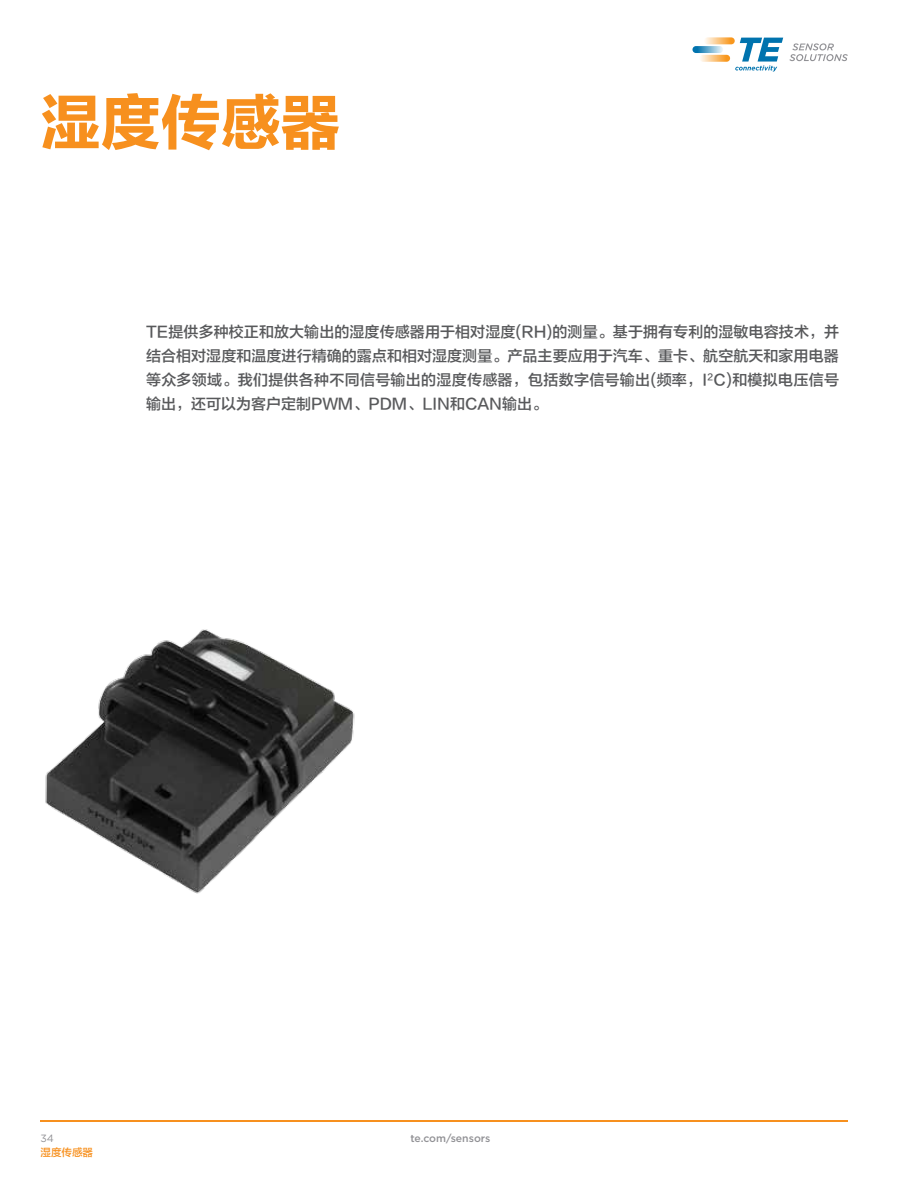
<style>
.page{position:relative;width:918px;height:1188px;background:#fff}
.page>*{position:absolute;margin:0;border:0;box-sizing:border-box;transform-origin:0 0}
.t1{font:60px "FZLTDHJW GB1 0";color:#f7901e}
.t2{font:15px/24px "FZLTZHJW GB1 0";color:#58595b;text-align:justify}
.t3{font:500 10.5px "Gotham";color:#919195}
.t4{font:10.5px "FZLTZHJW GB1 0";color:#f7901e}
.t5{font:10.5px "Gotham";color:#919195}
</style>
<div class="page">
<svg style="left:704px;top:37px;width:31px;height:7px"></svg>
<svg style="left:699px;top:55px;width:31px;height:7px"></svg>
<svg style="left:692px;top:46px;width:31px;height:7px"></svg>
<svg style="left:735px;top:38px;width:48px;height:34px"></svg>
<svg style="left:789px;top:43px;width:59px;height:18px"></svg>
<hr style="left:40px;top:1120px;width:808px;height:2px;background:#f7901e">
<img style="left:45px;top:629px;width:310px;height:265px">
<h1 class="t1" style="left:40px;top:89px;width:301px">湿度传感器</h1>
<p class="t2" style="left:146px;top:320px;width:695px">TE提供多种校正和放大输出的湿度传感器用于相对湿度(RH)的测量。基于拥有专利的湿敏电容技术，并结合相对湿度和温度进行精确的露点和相对湿度测量。产品主要应用于汽车、重卡、航空航天和家用电器等众多领域。我们提供各种不同信号输出的湿度传感器，包括数字信号输出(频率，I<sup>2</sup>C)和模拟电压信号输出，还可以为客户定制PWM、PDM、LIN和CAN输出。</p>
<p class="t5" style="left:40px;top:1132px;width:15px">34</p>
<p class="t4" style="left:40px;top:1147px;width:54px">湿度传感器</p>
<p class="t3" style="left:410px;top:1132px;width:82px">te.com/sensors</p>
</div>
